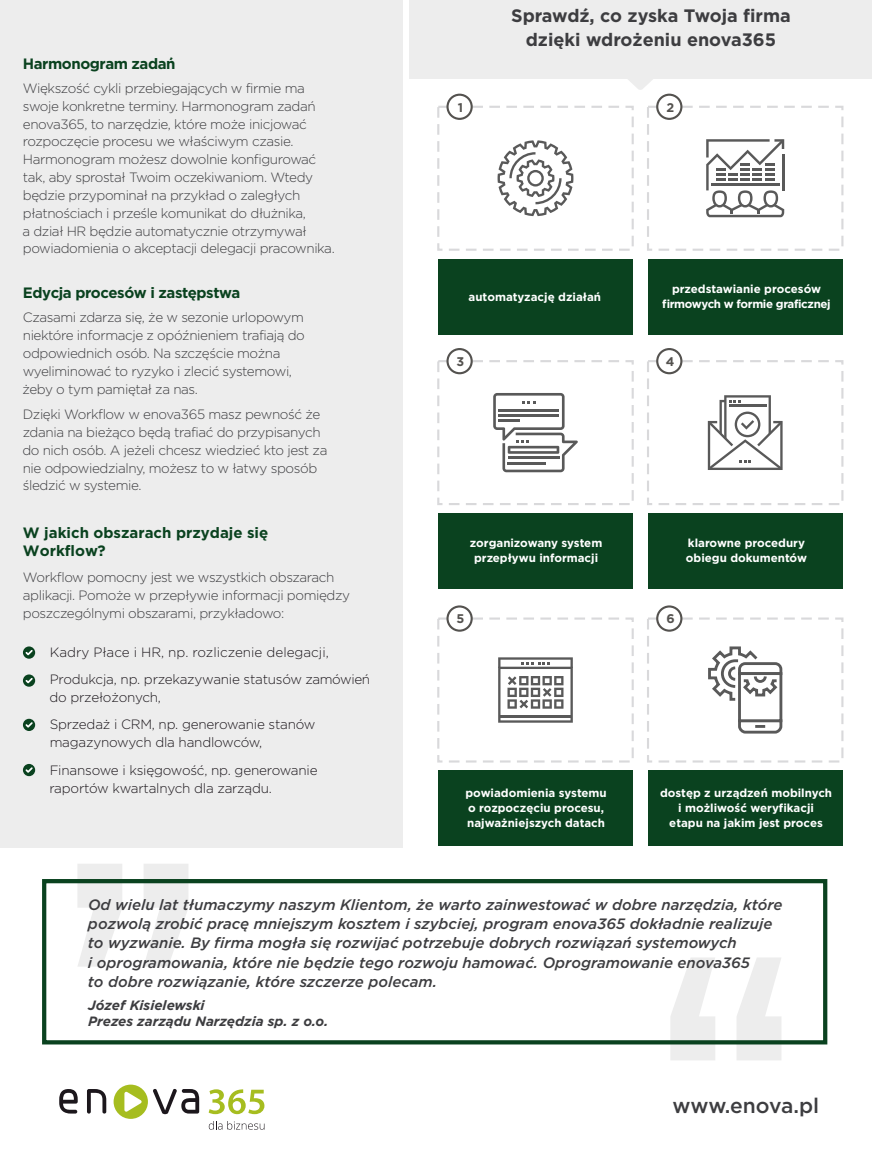
<style>
.page{position:relative;width:872px;height:1170px;background:#fff}
.page>*{position:absolute;margin:0;border:0;box-sizing:border-box;transform-origin:0 0}
.t1{font:500 21px "Gotham";letter-spacing:-.01em;color:#3d3d40}
.t2{font:700 18px/23.7px "Gotham";color:#3d3d40;text-align:center}
.t3{font:italic 500 15px/19.2px "Gotham";color:#3d3d40}
.t4{font:700 15px "Gotham";letter-spacing:-.03em;color:#0a421f}
.t5{font:700 15px/18.3px "Gotham";color:#0a421f}
.t6{font:300 13.5px/17.9px "Gotham";letter-spacing:-.03em;color:#3d3d40}
.t7{font:300 13.5px/27.6px "Gotham";letter-spacing:-.015em;color:#1c171c}
.t8{font:italic 700 13.5px/16.2px "Gotham";color:#3d3d40}
.t9{font:700 12.6px "Gotham";color:#54524f}
.t10{font:700 11.55px/15.3px "Gotham";color:#fff}
.t11{font:700 11.55px/15.3px "Gotham";letter-spacing:-.03em;color:#fff;text-align:center}
</style>
<div class="page">
<div style="left:0;top:0;width:403px;height:847px;background:#ededed"></div>
<svg style="left:144px;top:864px;width:44px;height:102px"></svg>
<svg style="left:77px;top:864px;width:45px;height:102px"></svg>
<svg style="left:670px;top:958px;width:45px;height:102px"></svg>
<svg style="left:736px;top:958px;width:45px;height:102px"></svg>
<div style="left:42px;top:878px;width:785px;height:166px;border:4px solid #0a421f"></div>
<div style="left:409px;top:0;width:463px;height:79px;background:#ededed"></div>
<div style="left:437px;top:106px;width:197px;height:145px;border:2px dashed #d9d9db"></div>
<div style="left:438px;top:259px;width:194px;height:75px;background:#0a421f"></div>
<div style="left:647px;top:106px;width:196px;height:145px;border:2px dashed #d9d9db"></div>
<div style="left:648px;top:259px;width:194px;height:75px;background:#0a421f"></div>
<div style="left:437px;top:360px;width:197px;height:145px;border:2px dashed #d9d9db"></div>
<div style="left:438px;top:513px;width:194px;height:75px;background:#0a421f"></div>
<div style="left:647px;top:360px;width:196px;height:145px;border:2px dashed #d9d9db"></div>
<div style="left:648px;top:513px;width:194px;height:75px;background:#0a421f"></div>
<svg style="left:446px;top:94px;width:27px;height:26px"></svg>
<div style="left:656px;top:94px;width:26px;height:26px;background:#fff;border:2px solid #54524f;border-radius:50%"></div>
<div style="left:656px;top:348px;width:26px;height:26px;background:#fff;border:2px solid #54524f;border-radius:50%"></div>
<svg style="left:446px;top:348px;width:27px;height:26px"></svg>
<div style="left:437px;top:617px;width:197px;height:145px;border:2px dashed #d9d9db"></div>
<div style="left:438px;top:770px;width:194px;height:76px;background:#0a421f"></div>
<svg style="left:446px;top:605px;width:27px;height:26px"></svg>
<div style="left:647px;top:617px;width:196px;height:145px;border:2px dashed #d9d9db"></div>
<div style="left:648px;top:770px;width:194px;height:76px;background:#0a421f"></div>
<div style="left:656px;top:605px;width:26px;height:26px;background:#fff;border:2px solid #54524f;border-radius:50%"></div>
<svg style="left:706px;top:139px;width:78px;height:78px"></svg>
<svg style="left:708px;top:646px;width:75px;height:88px"></svg>
<svg style="left:708px;top:395px;width:74px;height:75px"></svg>
<svg style="left:493px;top:393px;width:85px;height:79px"></svg>
<svg style="left:497px;top:140px;width:76px;height:76px"></svg>
<svg style="left:498px;top:657px;width:75px;height:65px"></svg>
<hr style="left:499px;top:715px;width:72px;height:3px;background:#595959">
<svg style="left:23px;top:646px;width:12px;height:12px"></svg>
<svg style="left:25px;top:649px;width:8px;height:6px"></svg>
<svg style="left:23px;top:674px;width:12px;height:12px"></svg>
<svg style="left:25px;top:677px;width:8px;height:6px"></svg>
<svg style="left:23px;top:718px;width:12px;height:13px"></svg>
<svg style="left:25px;top:722px;width:8px;height:5px"></svg>
<svg style="left:23px;top:763px;width:12px;height:13px"></svg>
<svg style="left:25px;top:767px;width:8px;height:5px"></svg>
<svg style="left:628px;top:79px;width:25px;height:11px"></svg>
<svg style="left:59px;top:1084px;width:140px;height:34px"></svg>
<svg style="left:209px;top:1089px;width:55px;height:25px"></svg>
<svg style="left:209px;top:1121px;width:55px;height:8px"></svg>
<p class="t4" style="left:23px;top:58px;width:154px">Harmonogram zadań</p>
<p class="t6" style="left:22px;top:80px;width:314px">Większość cykli przebiegających w firmie ma swoje konkretne terminy. Harmonogram zadań enova365, to narzędzie, które może inicjować rozpoczęcie procesu we właściwym czasie.<br>Harmonogram możesz dowolnie konfigurować tak, aby sprostał Twoim oczekiwaniom. Wtedy będzie przypominał na przykład o zaległych płatnościach i prześle komunikat do dłużnika,<br>a dział HR będzie automatycznie otrzymywał powiadomienia o akceptacji delegacji pracownika.</p>
<p class="t4" style="left:23px;top:287px;width:219px">Edycja procesów i zastępstwa</p>
<p class="t6" style="left:22px;top:309px;width:284px">Czasami zdarza się, że w sezonie urlopowym niektóre informacje z opóźnieniem trafiają do odpowiednich osób. Na szczęście można wyeliminować to ryzyko i zlecić systemowi, żeby o tym pamiętał za nas.</p>
<p class="t6" style="left:22px;top:406px;width:306px">Dzięki Workflow w enova365 masz pewność że zdania na bieżąco będą trafiać do przypisanych do nich osób. A jeżeli chcesz wiedzieć kto jest za nie odpowiedzialny, możesz to w łatwy sposób śledzić w systemie.</p>
<p class="t5" style="left:23px;top:524px;width:247px">W jakich obszarach przydaje się<br>Workflow?</p>
<p class="t6" style="left:23px;top:569px;width:329px">Workflow pomocny jest we wszystkich obszarach aplikacji. Pomoże w przepływie informacji pomiędzy poszczególnymi obszarami, przykładowo:</p>
<p class="t7" style="left:50px;top:638px;width:322px">Kadry Płace i HR, np. rozliczenie delegacji,<br>Produkcja, np. przekazywanie statusów zamówień</p>
<p class="t7" style="left:49px;top:684px;width:267px">do przełożonych,<br>Sprzedaż i CRM, np. generowanie stanów</p>
<p class="t7" style="left:50px;top:729px;width:269px">magazynowych dla handlowców,<br>Finansowe i księgowość, np. generowanie</p>
<p class="t7" style="left:49px;top:774px;width:224px">raportów kwartalnych dla zarządu.</p>
<p class="t9" style="left:458px;top:102px;width:7px">1</p>
<h2 class="t2" style="left:511px;top:5px;width:281px">Sprawdź, co zyska Twoja firma dzięki wdrożeniu enova365</h2>
<p class="t9" style="left:666px;top:102px;width:9px">2</p>
<p class="t10" style="left:468px;top:289px;width:134px">automatyzację działań</p>
<p class="t9" style="left:456px;top:356px;width:9px">3</p>
<p class="t11" style="left:662px;top:282px;width:170px">przedstawianie procesów firmowych w formie graficznej</p>
<p class="t9" style="left:665px;top:356px;width:10px">4</p>
<p class="t10" style="left:470px;top:536px;width:134px;text-align:center">zorganizowany system przepływu informacji</p>
<p class="t9" style="left:456px;top:613px;width:9px">5</p>
<p class="t10" style="left:686px;top:536px;width:122px">klarowne procedury obiegu dokumentów</p>
<p class="t9" style="left:666px;top:613px;width:10px">6</p>
<p class="t10" style="left:465px;top:785px;width:143px">powiadomienia systemu o rozpoczęciu procesu, najważniejszych datach</p>
<p class="t10" style="left:660px;top:785px;width:174px;text-align:center">dostęp z urządzeń mobilnych i możliwość weryfikacji etapu na jakim jest proces</p>
<p class="t3" style="left:88px;top:895px;width:696px">Od wielu lat tłumaczymy naszym Klientom, że warto zainwestować w dobre narzędzia, które pozwolą zrobić pracę mniejszym kosztem i szybciej, program enova365 dokładnie realizuje to wyzwanie. By firma mogła się rozwijać potrzebuje dobrych rozwiązań systemowych<br>i oprogramowania, które nie będzie tego rozwoju hamować. Oprogramowanie enova365<br>to dobre rozwiązanie, które szczerze polecam.</p>
<p class="t8" style="left:88px;top:997px;width:242px">Józef Kisielewski<br>Prezes zarządu Narzędzia sp. z o.o.</p>
<h1 class="t1" style="left:672px;top:1096px;width:148px">www.enova.pl</h1>
</div>
